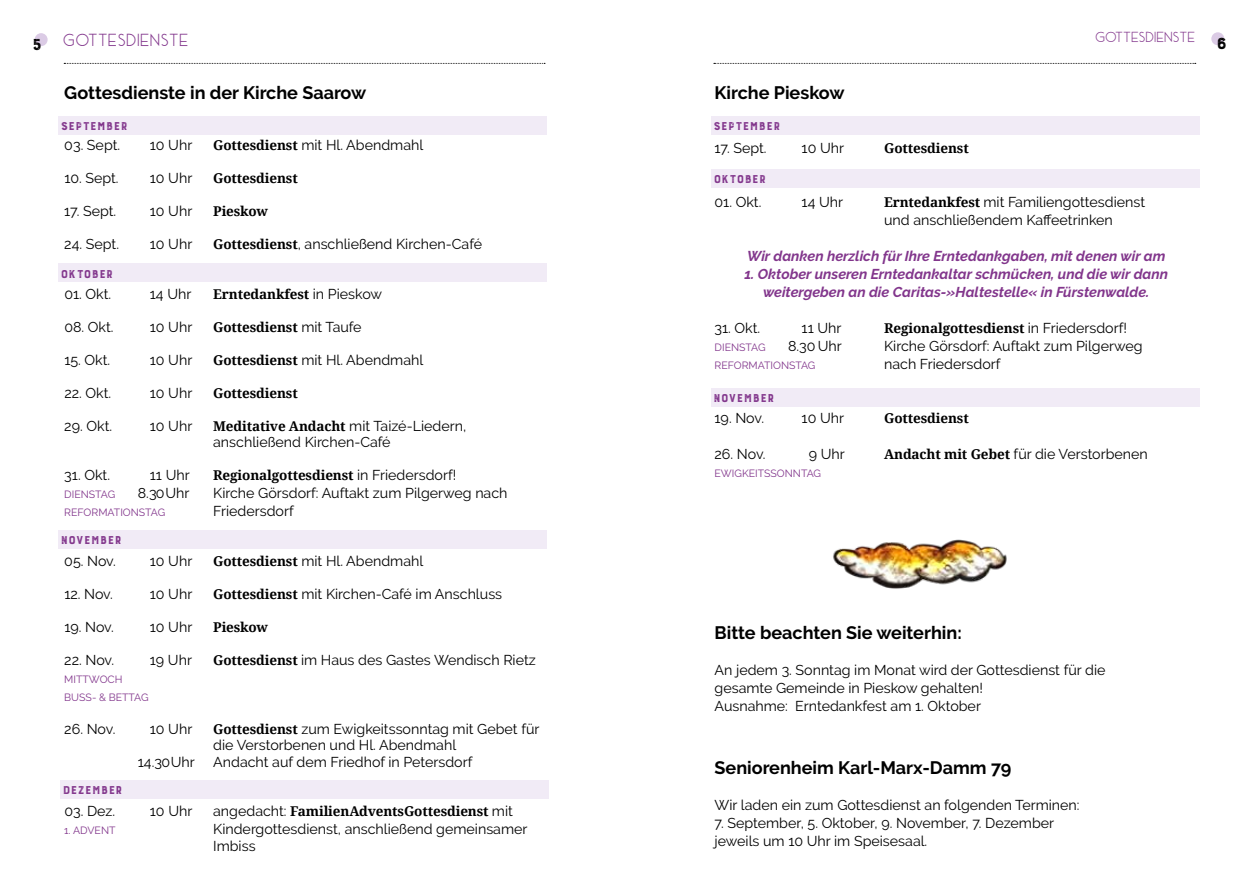
<style>
.page{position:relative;width:1259px;height:893px;background:#fff}
.page>*{position:absolute;margin:0;border:0;box-sizing:border-box;transform-origin:0 0}
.t1{font:700 21px "Burford Rustic";color:#000}
.t2{font:700 18px "Raleway";color:#000}
.t3{font:18px "Ace Sans Demo";letter-spacing:.025em;color:#82368c}
.t4{font:700 15px "Burford Rustic";color:#82368c}
.t5{font:15px "Ace Sans Demo";color:#82368c}
.t6{font:14.25px/18px "Raleway";color:#000}
.t7{font:italic 700 14.25px/18px "Raleway";color:#82368c;text-align:center}
.t8{font:700 13.5px "Droid Serif";letter-spacing:-.01em;color:#000}
.t9{font:10.5px/18px "Raleway";color:#82368c}
.s1{font-family:"Burford Rustic";font-weight:700;font-size:21px;color:#000}
.s2{font-family:"Droid Serif";font-weight:700;font-size:13.5px}
.s3{font-family:"Raleway";font-weight:400;font-size:14.25px}
</style>
<div class="page">
<div style="left:1211px;top:32px;width:13px;height:13px;background:#dbcbe5;border-radius:50%"></div>
<svg style="left:714px;top:63px;width:481px;height:1px"></svg>
<svg style="left:64px;top:63px;width:481px;height:1px"></svg>
<div style="left:35px;top:33px;width:13px;height:13px;background:#dbcbe5;border-radius:50%"></div>
<div style="left:58px;top:116px;width:488px;height:18px;background:#f1ebf6"></div>
<div style="left:711px;top:116px;width:488px;height:18px;background:#f1ebf6"></div>
<div style="left:711px;top:388px;width:488px;height:18px;background:#f1ebf6"></div>
<div style="left:58px;top:264px;width:488px;height:18px;background:#f1ebf6"></div>
<div style="left:58px;top:530px;width:488px;height:18px;background:#f1ebf6"></div>
<div style="left:711px;top:169px;width:488px;height:18px;background:#f1ebf6"></div>
<div style="left:60px;top:780px;width:489px;height:18px;background:#f1ebf6"></div>
<img style="left:833px;top:539px;width:174px;height:50px">
<p class="t5" style="left:1095px;top:32px;width:102px">GOTTESDIENSTE</p>
<p class="t3" style="left:32px;top:33px;width:158px"><span class="s1">5</span> GOTTESDIENSTE</p>
<h1 class="t1" style="left:1216px;top:33px;width:13px">6</h1>
<p class="t2" style="left:64px;top:82px;width:303px">Gottesdienste in der Kirche Saarow</p>
<p class="t2" style="left:714px;top:82px;width:132px">Kirche Pieskow</p>
<p class="t4" style="left:60px;top:119px;width:69px">september</p>
<p class="t4" style="left:713px;top:119px;width:69px">September</p>
<p class="t6" style="left:64px;top:136px;width:57px">03. Sept.</p>
<p class="t6" style="left:150px;top:136px;width:44px">10 Uhr</p>
<p class="t6" style="left:213px;top:136px;width:212px"><span class="s2">Gottesdienst</span> mit Hl. Abendmahl</p>
<p class="t6" style="left:64px;top:169px;width:56px">10. Sept.</p>
<p class="t6" style="left:150px;top:169px;width:44px">10 Uhr</p>
<p class="t8" style="left:213px;top:170px;width:86px">Gottesdienst</p>
<p class="t6" style="left:64px;top:202px;width:53px">17. Sept.</p>
<p class="t6" style="left:150px;top:202px;width:44px">10 Uhr</p>
<p class="t8" style="left:213px;top:203px;width:57px">Pieskow</p>
<p class="t6" style="left:64px;top:235px;width:56px">24. Sept.</p>
<p class="t6" style="left:150px;top:235px;width:44px">10 Uhr</p>
<p class="t6" style="left:213px;top:235px;width:270px"><span class="s2">Gottesdienst</span>, anschließend Kirchen-Café</p>
<p class="t6" style="left:64px;top:284px;width:48px">01. Okt.</p>
<p class="t6" style="left:150px;top:284px;width:43px">14 Uhr</p>
<p class="t8" style="left:213px;top:286px;width:170px">Erntedankfest <span class="s3">in Pieskow</span></p>
<p class="t6" style="left:64px;top:317px;width:51px">08. Okt.</p>
<p class="t6" style="left:150px;top:317px;width:44px">10 Uhr</p>
<p class="t8" style="left:213px;top:319px;width:150px">Gottesdienst <span class="s3">mit Taufe</span></p>
<p class="t6" style="left:64px;top:350px;width:47px">15. Okt.</p>
<p class="t6" style="left:150px;top:350px;width:44px">10 Uhr</p>
<p class="t6" style="left:213px;top:350px;width:212px"><span class="s2">Gottesdienst</span> mit Hl. Abendmahl</p>
<p class="t6" style="left:64px;top:383px;width:48px">22. Okt.</p>
<p class="t6" style="left:150px;top:383px;width:44px">10 Uhr</p>
<p class="t8" style="left:213px;top:385px;width:86px">Gottesdienst</p>
<p class="t6" style="left:64px;top:416px;width:49px">29. Okt.</p>
<p class="t6" style="left:150px;top:416px;width:44px">10 Uhr</p>
<p class="t8" style="left:213px;top:418px;width:254px">Meditative Andacht <span class="s3">mit Taizé-Liedern,</span></p>
<p class="t6" style="left:213px;top:433px;width:179px">anschließend Kirchen-Café</p>
<p class="t6" style="left:64px;top:466px;width:47px">31. Okt.</p>
<p class="t6" style="left:150px;top:466px;width:41px">11 Uhr</p>
<p class="t8" style="left:213px;top:467px;width:245px">Regionalgottesdienst <span class="s3">in Friedersdorf!</span></p>
<p class="t9" style="left:64px;top:485px;width:52px">DIENSTAG</p>
<p class="t6" style="left:138px;top:484px;width:53px">8.30Uhr</p>
<p class="t6" style="left:213px;top:484px;width:296px">Kirche Görsdorf: Auftakt zum Pilgerweg nach</p>
<p class="t9" style="left:64px;top:503px;width:102px">REFORMATIONSTAG</p>
<p class="t6" style="left:213px;top:502px;width:82px">Friedersdorf</p>
<p class="t6" style="left:64px;top:551px;width:53px">05. Nov.</p>
<p class="t6" style="left:150px;top:551px;width:44px">10 Uhr</p>
<p class="t6" style="left:213px;top:551px;width:212px"><span class="s2">Gottesdienst</span> mit Hl. Abendmahl</p>
<p class="t6" style="left:64px;top:584px;width:50px">12. Nov.</p>
<p class="t6" style="left:150px;top:584px;width:44px">10 Uhr</p>
<p class="t6" style="left:213px;top:584px;width:290px"><span class="s2">Gottesdienst</span> mit Kirchen-Café im Anschluss</p>
<p class="t6" style="left:64px;top:617px;width:51px">19. Nov.</p>
<p class="t6" style="left:150px;top:617px;width:44px">10 Uhr</p>
<p class="t8" style="left:213px;top:619px;width:57px">Pieskow</p>
<p class="t6" style="left:64px;top:650px;width:51px">22. Nov.</p>
<p class="t6" style="left:150px;top:650px;width:44px">19 Uhr</p>
<p class="t6" style="left:213px;top:650px;width:324px"><span class="s2">Gottesdienst</span> im Haus des Gastes Wendisch Rietz</p>
<p class="t9" style="left:64px;top:670px;width:86px">MITTWOCH<br>BUSS- &amp; BETTAG</p>
<p class="t6" style="left:64px;top:719px;width:53px">26. Nov.</p>
<p class="t6" style="left:150px;top:719px;width:44px">10 Uhr</p>
<p class="t6" style="left:213px;top:720px;width:328px;line-height:16.5px"><span class="s2">Gottesdienst</span> zum Ewigkeitssonntag mit Gebet für die Verstorbenen und Hl. Abendmahl</p>
<p class="t6" style="left:138px;top:752px;width:58px">14.30Uhr</p>
<p class="t6" style="left:213px;top:752px;width:261px">Andacht auf dem Friedhof in Petersdorf</p>
<p class="t6" style="left:64px;top:802px;width:52px">03. Dez.</p>
<p class="t6" style="left:150px;top:802px;width:44px">10 Uhr</p>
<p class="t8" style="left:213px;top:803px;width:301px"><span class="s3">angedacht:</span> FamilienAdventsGottesdienst <span class="s3">mit</span></p>
<p class="t9" style="left:64px;top:821px;width:53px">1. ADVENT</p>
<p class="t6" style="left:213px;top:821px;width:316px;line-height:16.5px">Kindergottesdienst, anschließend gemeinsamer<br>Imbiss</p>
<p class="t4" style="left:60px;top:266px;width:54px">Oktober</p>
<p class="t4" style="left:60px;top:533px;width:63px">November</p>
<p class="t4" style="left:63px;top:782px;width:62px">Dezember</p>
<p class="t6" style="left:714px;top:139px;width:53px">17. Sept.</p>
<p class="t6" style="left:801px;top:139px;width:44px">10 Uhr</p>
<p class="t8" style="left:884px;top:140px;width:86px">Gottesdienst</p>
<p class="t4" style="left:713px;top:171px;width:54px">OkTober</p>
<p class="t6" style="left:714px;top:193px;width:48px">01. Okt.</p>
<p class="t6" style="left:801px;top:193px;width:43px">14 Uhr</p>
<p class="t6" style="left:884px;top:193px;width:262px"><span class="s2">Erntedankfest</span> mit Familiengottesdienst und anschließendem Kaffeetrinken</p>
<p class="t7" style="left:747px;top:247px;width:420px">Wir danken herzlich für Ihre Erntedankgaben, mit denen wir am</p>
<p class="t7" style="left:744px;top:265px;width:425px">1. Oktober unseren Erntedankaltar schmücken, und die wir dann weitergeben an die Caritas-»Haltestelle« in Fürstenwalde.</p>
<p class="t6" style="left:714px;top:319px;width:47px">31. Okt.</p>
<p class="t6" style="left:801px;top:319px;width:41px">11 Uhr</p>
<p class="t8" style="left:884px;top:320px;width:244px">Regionalgottesdienst <span class="s3">in Friedersdorf!</span></p>
<p class="t9" style="left:714px;top:338px;width:52px">DIENSTAG</p>
<p class="t6" style="left:788px;top:337px;width:55px">8.30 Uhr</p>
<p class="t6" style="left:884px;top:337px;width:260px">Kirche Görsdorf: Auftakt zum Pilgerweg</p>
<p class="t9" style="left:714px;top:356px;width:102px">REFORMATIONSTAG</p>
<p class="t6" style="left:884px;top:355px;width:118px">nach Friedersdorf</p>
<p class="t4" style="left:713px;top:390px;width:63px">November</p>
<p class="t6" style="left:714px;top:409px;width:51px">19. Nov.</p>
<p class="t6" style="left:801px;top:409px;width:44px">10 Uhr</p>
<p class="t8" style="left:884px;top:410px;width:86px">Gottesdienst</p>
<p class="t6" style="left:714px;top:445px;width:53px">26. Nov.</p>
<p class="t6" style="left:809px;top:445px;width:38px">9 Uhr</p>
<p class="t6" style="left:884px;top:445px;width:265px"><span class="s2">Andacht mit Gebet</span> für die Verstorbenen</p>
<p class="t9" style="left:714px;top:464px;width:108px">EWIGKEITSSONNTAG</p>
<p class="t2" style="left:714px;top:622px;width:249px">Bitte beachten Sie weiterhin:</p>
<p class="t6" style="left:714px;top:661px;width:392px">An jedem 3. Sonntag im Monat wird der Gottesdienst für die gesamte Gemeinde in Pieskow gehalten!<br>Ausnahme: Erntedankfest am 1. Oktober</p>
<p class="t2" style="left:714px;top:757px;width:298px">Seniorenheim Karl-Marx-Damm 79</p>
<p class="t6" style="left:714px;top:796px;width:366px">Wir laden ein zum Gottesdienst an folgenden Terminen:</p>
<p class="t6" style="left:714px;top:814px;width:341px">7. September, 5. Oktober, 9. November, 7. Dezember jeweils um 10 Uhr im Speisesaal.</p>
</div>
